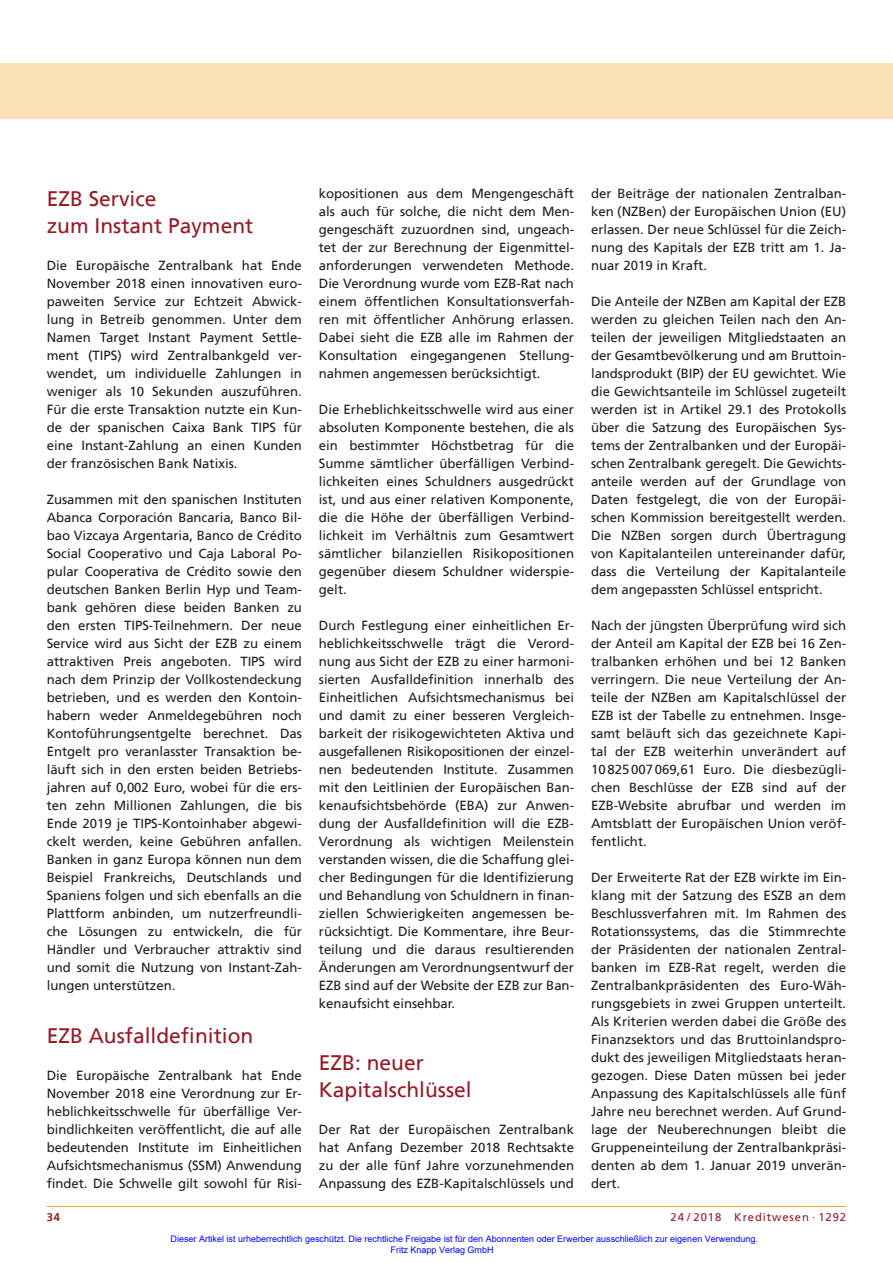
<style>
.page{position:relative;width:893px;height:1263px;background:#fff}
.page>*{position:absolute;margin:0;border:0;box-sizing:border-box;transform-origin:0 0}
.t1{font:21px/27px "Frutiger";color:#981a26}
.t2{font:13.2px/18px "Frutiger";color:#231f20;text-align:justify}
.t3{font:11.25px "Frutiger";letter-spacing:.08em;color:#981a26}
.t4{font:700 11.25px "Frutiger";color:#981a26}
.t5{font:9px/10.8px "Arial";color:#00f}
</style>
<div class="page">
<div style="left:0;top:64px;width:893px;height:55px;background:#fbdfb5"></div>
<hr style="left:47px;top:1206px;width:799px;height:1px;background:#f1a31e">
<h1 class="t1" style="left:47px;top:186px;width:208px">EZB Service<br>zum Instant Payment</h1>
<p class="t2" style="left:47px;top:257px;width:257px">Die Europäische Zentralbank hat Ende November 2018 einen innovativen euro&shy;paweiten Service zur Echtzeit Abwick&shy;lung in Betreib genommen. Unter dem Namen Target Instant Payment Settle&shy;ment (TIPS) wird Zentralbankgeld ver&shy;wendet, um individuelle Zahlungen in weniger als 10 Sekunden auszuführen.<br>Für die erste Transaktion nutzte ein Kun&shy;de der spanischen Caixa Bank TIPS für eine Instant-Zahlung an einen Kunden der französischen Bank Natixis.</p>
<p class="t2" style="left:47px;top:491px;width:257px">Zusammen mit den spanischen Instituten Abanca Corporación Bancaria, Banco Bil&shy;bao Vizcaya Argentaria, Banco de Crédito Social Cooperativo und Caja Laboral Po&shy;pular Cooperativa de Crédito sowie den deutschen Banken Berlin Hyp und Team&shy;bank gehören diese beiden Banken zu den ersten TIPS-Teilnehmern. Der neue Service wird aus Sicht der EZB zu einem attraktiven Preis angeboten. TIPS wird nach dem Prinzip der Vollkostendeckung betrieben, und es werden den Kontoin&shy;habern weder Anmeldegebühren noch Kontoführungsentgelte berechnet. Das Entgelt pro veranlasster Transaktion be&shy;läuft sich in den ersten beiden Betriebs&shy;jahren auf 0,002 Euro, wobei für die ers&shy;ten zehn Millionen Zahlungen, die bis Ende 2019 je TIPS-Kontoinhaber abgewi&shy;ckelt werden, keine Gebühren anfallen.<br>Banken in ganz Europa können nun dem Beispiel Frankreichs, Deutschlands und Spaniens folgen und sich ebenfalls an die Plattform anbinden, um nutzerfreundli&shy;che Lösungen zu entwickeln, die für Händler und Verbraucher attraktiv sind und somit die Nutzung von Instant-Zah&shy;lungen unterstützen.</p>
<h1 class="t1" style="left:47px;top:1024px;width:208px">EZB Ausfalldefinition</h1>
<p class="t2" style="left:47px;top:1067px;width:257px">Die Europäische Zentralbank hat Ende November 2018 eine Verordnung zur Er&shy;heblichkeitsschwelle für überfällige Ver&shy;bindlichkeiten veröffentlicht, die auf alle bedeutenden Institute im Einheitlichen Aufsichtsmechanismus (SSM) Anwendung findet. Die Schwelle gilt sowohl für Risi-</p>
<p class="t2" style="left:319px;top:185px;width:257px">kopositionen aus dem Mengengeschäft als auch für solche, die nicht dem Men&shy;gengeschäft zuzuordnen sind, ungeach&shy;tet der zur Berechnung der Eigenmittel&shy;anforderungen verwendeten Methode.<br>Die Verordnung wurde vom EZB-Rat nach einem öffentlichen Konsultationsverfah&shy;ren mit öffentlicher Anhörung erlassen.<br>Dabei sieht die EZB alle im Rahmen der Konsultation eingegangenen Stellung&shy;nahmen angemessen berücksichtigt.</p>
<p class="t2" style="left:319px;top:401px;width:257px">Die Erheblichkeitsschwelle wird aus einer absoluten Komponente bestehen, die als ein bestimmter Höchstbetrag für die Summe sämtlicher überfälligen Verbind&shy;lichkeiten eines Schuldners ausgedrückt ist, und aus einer relativen Komponente, die die Höhe der überfälligen Verbind&shy;lichkeit im Verhältnis zum Gesamtwert sämtlicher bilanziellen Risikopositionen gegenüber diesem Schuldner widerspie&shy;gelt.</p>
<p class="t2" style="left:319px;top:617px;width:257px">Durch Festlegung einer einheitlichen Er&shy;heblichkeitsschwelle trägt die Verord&shy;nung aus Sicht der EZB zu einer harmoni&shy;sierten Ausfalldefinition innerhalb des Einheitlichen Aufsichtsmechanismus bei und damit zu einer besseren Vergleich&shy;barkeit der risikogewichteten Aktiva und ausgefallenen Risikopositionen der einzel&shy;nen bedeutenden Institute. Zusammen mit den Leitlinien der Europäischen Ban&shy;kenaufsichtsbehörde (EBA) zur Anwen&shy;dung der Ausfalldefinition will die EZB-Verordnung als wichtigen Meilenstein verstanden wissen, die die Schaffung glei&shy;cher Bedingungen für die Identifizierung und Behandlung von Schuldnern in finan&shy;ziellen Schwierigkeiten angemessen be&shy;rücksichtigt. Die Kommentare, ihre Beur&shy;teilung und die daraus resultierenden Änderungen am Verordnungsentwurf der EZB sind auf der Website der EZB zur Ban&shy;kenaufsicht einsehbar.</p>
<h1 class="t1" style="left:319px;top:1051px;width:154px">EZB: neuer<br>Kapitalschlüssel</h1>
<p class="t2" style="left:319px;top:1121px;width:257px">Der Rat der Europäischen Zentralbank hat Anfang Dezember 2018 Rechtsakte zu der alle fünf Jahre vorzunehmenden Anpassung des EZB-Kapitalschlüssels und</p>
<p class="t2" style="left:591px;top:185px;width:257px">der Beiträge der nationalen Zentralban&shy;ken (NZBen) der Europäischen Union (EU) erlassen. Der neue Schlüssel für die Zeich&shy;nung des Kapitals der EZB tritt am 1. Ja&shy;nuar 2019 in Kraft.</p>
<p class="t2" style="left:591px;top:293px;width:257px">Die Anteile der NZBen am Kapital der EZB werden zu gleichen Teilen nach den An&shy;teilen der jeweiligen Mitgliedstaaten an der Gesamtbevölkerung und am Bruttoin&shy;landsprodukt (BIP) der EU gewichtet. Wie die Gewichtsanteile im Schlüssel zugeteilt werden ist in Artikel 29.1 des Protokolls über die Satzung des Europäischen Sys&shy;tems der Zentralbanken und der Europäi&shy;schen Zentralbank geregelt. Die Gewichts&shy;anteile werden auf der Grundlage von Daten festgelegt, die von der Europäi&shy;schen Kommission bereitgestellt werden.<br>Die NZBen sorgen durch Übertragung von Kapitalanteilen untereinander dafür, dass die Verteilung der Kapitalanteile dem angepassten Schlüssel entspricht.</p>
<p class="t2" style="left:591px;top:617px;width:257px">Nach der jüngsten Überprüfung wird sich der Anteil am Kapital der EZB bei 16 Zen&shy;tralbanken erhöhen und bei 12 Banken verringern. Die neue Verteilung der An&shy;teile der NZBen am Kapitalschlüssel der EZB ist der Tabelle zu entnehmen. Insge&shy;samt beläuft sich das gezeichnete Kapi&shy;tal der EZB weiterhin unverändert auf 10825007069,61 Euro. Die diesbezügli&shy;chen Beschlüsse der EZB sind auf der EZB-Website abrufbar und werden im Amtsblatt der Europäischen Union veröf&shy;fentlicht.</p>
<p class="t2" style="left:591px;top:869px;width:257px">Der Erweiterte Rat der EZB wirkte im Ein&shy;klang mit der Satzung des ESZB an dem Beschlussverfahren mit. Im Rahmen des Rotationssystems, das die Stimmrechte der Präsidenten der nationalen Zentral&shy;banken im EZB-Rat regelt, werden die Zentralbankpräsidenten des Euro-Wäh&shy;rungsgebiets in zwei Gruppen unterteilt.<br>Als Kriterien werden dabei die Größe des Finanzsektors und das Bruttoinlandspro&shy;dukt des jeweiligen Mitgliedstaats heran&shy;gezogen. Diese Daten müssen bei jeder Anpassung des Kapitalschlüssels alle fünf Jahre neu berechnet werden. Auf Grund&shy;lage der Neuberechnungen bleibt die Gruppeneinteilung der Zentralbankpräsi&shy;denten ab dem 1. Januar 2019 unverän&shy;dert.</p>
<p class="t4" style="left:47px;top:1211px;width:15px">34</p>
<p class="t3" style="left:671px;top:1211px;width:177px">24 / 2018 Kreditwesen · 1292</p>
<p class="t5" style="left:391px;top:1233px;width:369px;text-indent:-220px">Dieser Artikel ist urheberrechtlich geschützt. Die rechtliche Freigabe ist für den Abonnenten oder Erwerber ausschließlich zur eigenen Verwendung.<br>Fritz Knapp Verlag GmbH</p>
</div>
